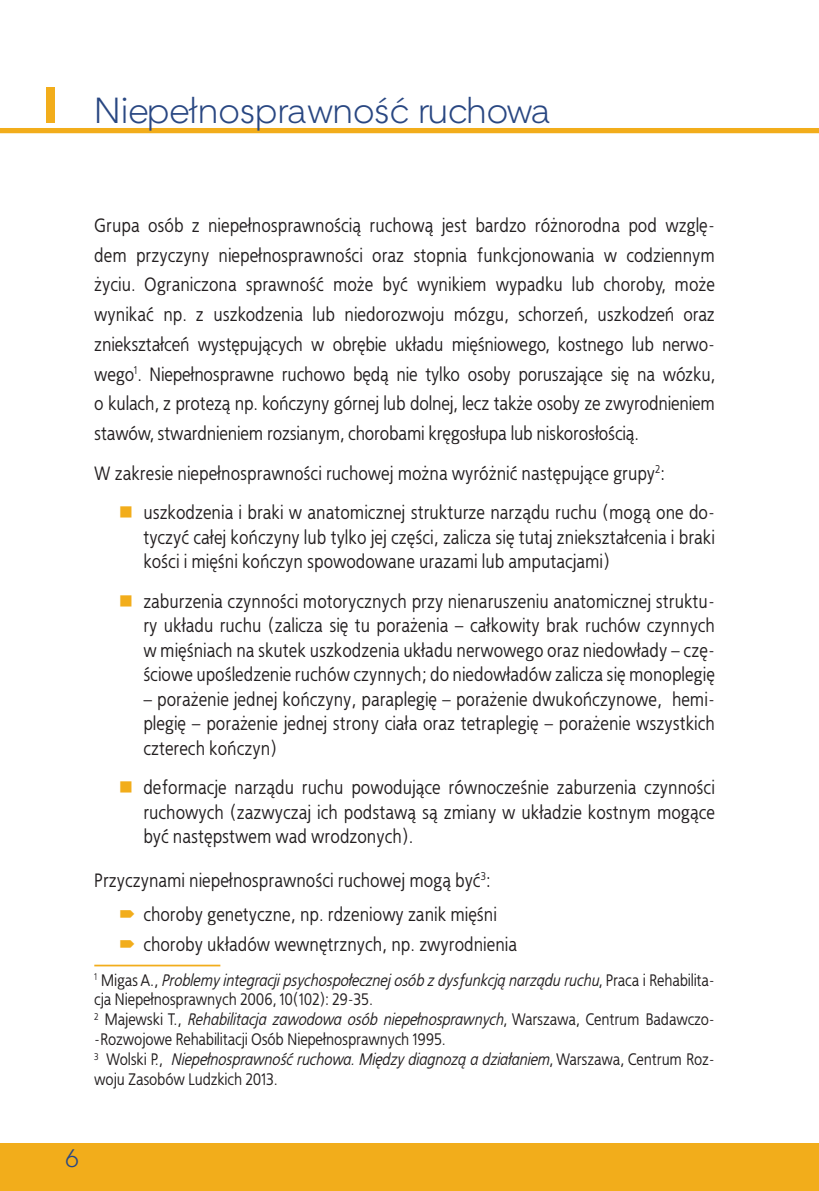
<style>
.page{position:relative;width:819px;height:1191px;background:#fff}
.page>*{position:absolute;margin:0;border:0;box-sizing:border-box;transform-origin:0 0}
.ramka_tekst{font:700 52.5px "Myriad Pro";color:#f2ad1b}
.tytul{font:35px "Straight TTEFN";color:#294782}
.t1{font:24.5px "Straight TTEFN";color:#294782}
.tekst{font:19.25px/24.5px "EFN Bureau";letter-spacing:.01em;color:#231f20;text-align:justify}
.przypis{font:16.62px/19.9px "EFN Bureau";color:#231f20}
.s1{font-style:italic}
</style>
<div class="page">
<div style="left:0;top:1143px;width:819px;height:48px;background:#f2ad1b"></div>
<div style="left:0;top:128px;width:819px;height:5px;background:#f2ad1b"></div>
<hr style="left:94px;top:964px;width:126px;height:2px;background:#f2ad1b">
<p class="ramka_tekst" style="left:43px;top:71px;width:16px">I</p>
<p class="tytul" style="left:94px;top:89px;width:458px">Niepełnosprawność ruchowa</p>
<p class="tekst" style="left:94px;top:210px;width:622px;line-height:29.8px">Grupa osób z niepełnosprawnością ruchową jest bardzo różnorodna pod wzglę&shy;dem przyczyny niepełnosprawności oraz stopnia funkcjonowania w codziennym życiu. Ograniczona sprawność może być wynikiem wypadku lub choroby, może wynikać np. z uszkodzenia lub niedorozwoju mózgu, schorzeń, uszkodzeń oraz zniekształceń występujących w obrębie układu mięśniowego, kostnego lub nerwo&shy;wego<sup>1</sup>. Niepełnosprawne ruchowo będą nie tylko osoby poruszające się na wózku, o kulach, z protezą np. kończyny górnej lub dolnej, lecz także osoby ze zwyrodnieniem stawów, stwardnieniem rozsianym, chorobami kręgosłupa lub niskorosłością.</p>
<p class="tekst" style="left:94px;top:460px;width:572px">W zakresie niepełnosprawności ruchowej można wyróżnić następujące grupy<sup>2</sup>:</p>
<p class="tekst" style="left:143px;top:500px;width:573px">uszkodzenia i braki w anatomicznej strukturze narządu ruchu (mogą one do&shy;tyczyć całej kończyny lub tylko jej części, zalicza się tutaj zniekształcenia i braki kości i mięśni kończyn spowodowane urazami lub amputacjami)</p>
<p class="tekst" style="left:143px;top:588px;width:573px">zaburzenia czynności motorycznych przy nienaruszeniu anatomicznej struktu&shy;ry układu ruchu (zalicza się tu porażenia – całkowity brak ruchów czynnych w mięśniach na skutek uszkodzenia układu nerwowego oraz niedowłady – czę&shy;ściowe upośledzenie ruchów czynnych; do niedowładów zalicza się monoplegię</p>
<p class="tekst" style="left:143px;top:686px;width:573px">– porażenie jednej kończyny, paraplegię – porażenie dwukończynowe, hemi&shy;plegię – porażenie jednej strony ciała oraz tetraplegię – porażenie wszystkich czterech kończyn)</p>
<p class="tekst" style="left:143px;top:774px;width:573px">deformacje narządu ruchu powodujące równocześnie zaburzenia czynności ruchowych (zazwyczaj ich podstawą są zmiany w układzie kostnym mogące być następstwem wad wrodzonych).</p>
<p class="tekst" style="left:94px;top:867px;width:398px">Przyczynami niepełnosprawności ruchowej mogą być<sup>3</sup>:</p>
<p class="tekst" style="left:143px;top:901px;width:355px">choroby genetyczne, np. rdzeniowy zanik mięśni</p>
<p class="tekst" style="left:143px;top:931px;width:375px">choroby układów wewnętrznych, np. zwyrodnienia</p>
<p class="przypis" style="left:94px;top:969px;width:622px"><sup>1</sup> Migas A., <span class="s1">Problemy integracji psychospołecznej osób z dysfunkcją narządu ruchu</span>, Praca i Rehabilita&shy;cja Niepełnosprawnych 2006, 10(102): 29-35.</p>
<p class="przypis" style="left:94px;top:1009px;width:622px"><sup>2</sup> Majewski T., <span class="s1">Rehabilitacja zawodowa osób niepełnosprawnych</span>, Warszawa, Centrum Badawczo--Rozwojowe Rehabilitacji Osób Niepełnosprawnych 1995.</p>
<p class="przypis" style="left:94px;top:1049px;width:622px"><sup>3</sup> Wolski P., <span class="s1">Niepełnosprawność ruchowa. Między diagnozą a działaniem</span>, Warszawa, Centrum Roz&shy;woju Zasobów Ludzkich 2013.</p>
<p class="t1" style="left:66px;top:1143px;width:15px">6</p>
</div>
